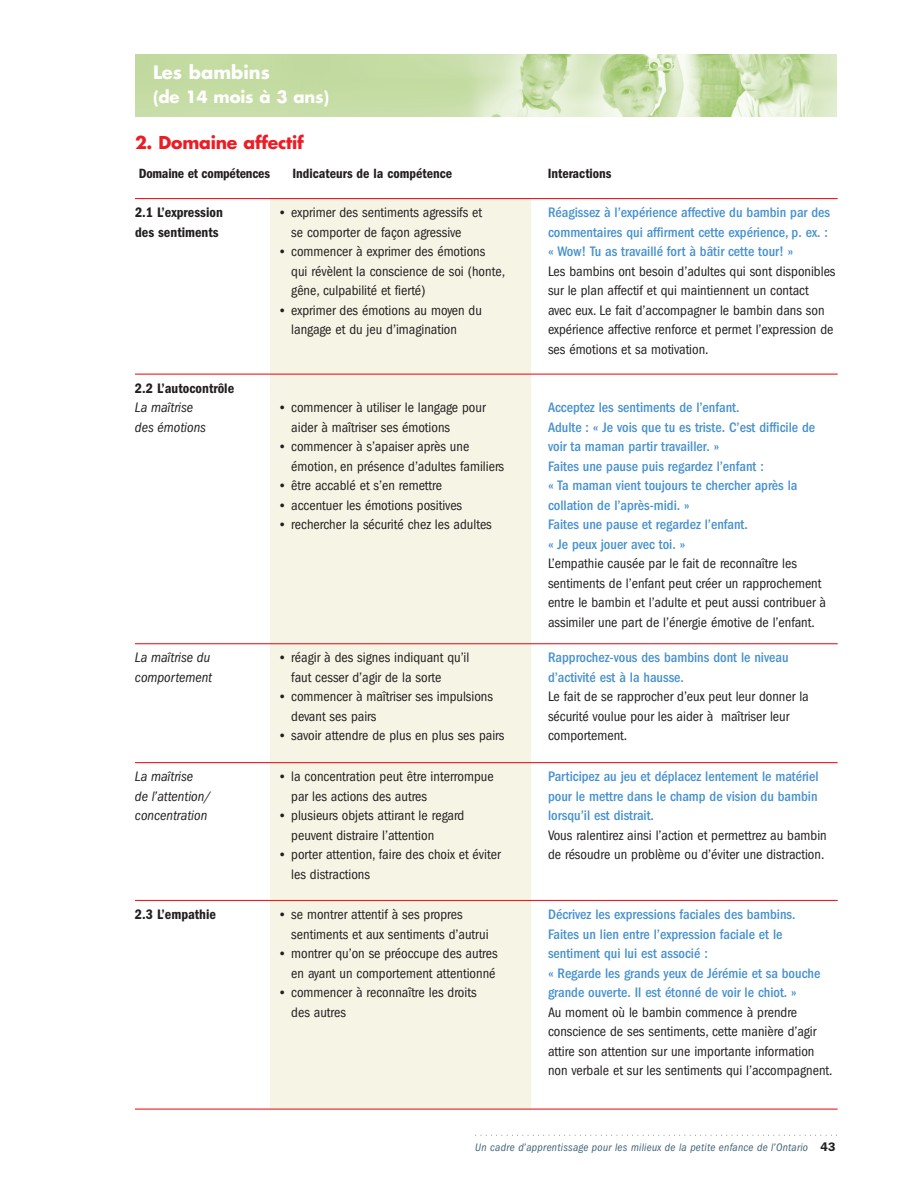
<style>
.page{position:relative;width:918px;height:1188px;background:#fff}
.page>*{position:absolute;margin:0;border:0;box-sizing:border-box;transform-origin:0 0}
.t1{font:700 18px "Futura";color:#fff}
.t2{font:700 17.25px "Futura";letter-spacing:-.015em;color:#ed1c24}
.t3{font:700 16.5px "Futura";letter-spacing:-.015em;color:#fff}
.t4{font:condensed 14.25px/19.5px "Franklin Gothic";color:#231f20}
.t5{font:500 condensed 14.25px/19.5px "Franklin Gothic";color:#4791ce}
.t6{font:italic condensed 14.25px/19.5px "Franklin Gothic";color:#231f20}
.t7{font:600 condensed 14.25px/19.5px "Franklin Gothic";color:#231f20}
.t8{font:600 condensed 13.8px "Franklin Gothic";color:#231f20}
.t9{font:italic condensed 11.25px "Franklin Gothic";letter-spacing:.025em;color:#3f6279}
.s1{font-family:"Franklin Got ITC";font-stretch:normal;font-size:13.5px}
.s2{font-weight:500;color:#4791ce}
.s3{font-weight:600;font-style:normal}
.s4{font-weight:400;color:#231f20}
.s5{font-family:"Franklin Got ITC";font-weight:600;font-style:normal;font-stretch:normal;font-size:12.75px;color:#231f20}
</style>
<div class="page">
<div style="left:271px;top:198px;width:260px;height:911px;background:#f6f4e5"></div>
<hr style="left:135px;top:198px;width:703px;height:1px;background:#ed1c24">
<hr style="left:135px;top:374px;width:703px;height:1px;background:#ed1c24">
<hr style="left:135px;top:643px;width:703px;height:1px;background:#ed1c24">
<hr style="left:135px;top:762px;width:703px;height:1px;background:#ed1c24">
<hr style="left:135px;top:900px;width:703px;height:1px;background:#ed1c24">
<hr style="left:135px;top:1109px;width:703px;height:1px;background:#ed1c24">
<svg style="left:475px;top:1135px;width:362px;height:1px"></svg>
<img style="left:135px;top:54px;width:702px;height:63px">
<p class="t1" style="left:153px;top:64px;width:119px">Les bambins</p>
<p class="t3" style="left:153px;top:90px;width:178px">(de 14 mois à 3 ans)</p>
<p class="t2" style="left:135px;top:135px;width:170px">2. Domaine affectif</p>
<p class="t8" style="left:139px;top:169px;width:133px">Domaine et compétences</p>
<p class="t8" style="left:292px;top:169px;width:161px">Indicateurs de la compétence</p>
<p class="t8" style="left:548px;top:169px;width:65px">Interactions</p>
<p class="t7" style="left:135px;top:204px;width:89px">2.1 L’expression des sentiments</p>
<p class="t4" style="left:278px;top:204px;width:206px;text-align:center"><span class="s1">•</span> exprimer des sentiments agressifs et se comporter de façon agressive</p>
<p class="t4" style="left:291px;top:243px;width:215px;text-indent:-14px"><span class="s1">•</span> commencer à exprimer des émotions qui révèlent la conscience de soi (honte, gêne, culpabilité et fierté)</p>
<p class="t4" style="left:291px;top:301px;width:192px;text-indent:-14px"><span class="s1">•</span> exprimer des émotions au moyen du langage et du jeu d’imagination</p>
<p class="t4" style="left:548px;top:204px;width:289px"><span class="s2">Réagissez à l’expérience affective du bambin par des commentaires qui affirment cette expérience, p. ex. : « Wow! Tu as travaillé fort à bâtir cette tour! »<br></span>Les bambins ont besoin d’adultes qui sont disponibles sur le plan affectif et qui maintiennent un contact avec eux. Le fait d’accompagner le bambin dans son expérience affective renforce et permet l’expression de ses émotions et sa motivation.</p>
<p class="t6" style="left:135px;top:379px;width:101px"><span class="s3">2.2 L’autocontrôle<br></span>La maîtrise<br>des émotions</p>
<p class="t4" style="left:291px;top:399px;width:196px;text-indent:-14px"><span class="s1">•</span> commencer à utiliser le langage pour aider à maîtriser ses émotions</p>
<p class="t4" style="left:291px;top:438px;width:214px;text-indent:-14px"><span class="s1">•</span> commencer à s’apaiser après une émotion, en présence d’adultes familiers</p>
<p class="t4" style="left:278px;top:477px;width:166px"><span class="s1">•</span> être accablé et s’en remettre</p>
<p class="t4" style="left:278px;top:496px;width:186px"><span class="s1">•</span> accentuer les émotions positives</p>
<p class="t4" style="left:278px;top:516px;width:216px"><span class="s1">•</span> rechercher la sécurité chez les adultes</p>
<p class="t6" style="left:135px;top:649px;width:79px">La maîtrise du comportement</p>
<p class="t4" style="left:291px;top:649px;width:180px;text-indent:-14px"><span class="s1">•</span> réagir à des signes indiquant qu’il faut cesser d’agir de la sorte</p>
<p class="t4" style="left:291px;top:688px;width:203px;text-indent:-14px"><span class="s1">•</span> commencer à maîtriser ses impulsions devant ses pairs</p>
<p class="t4" style="left:278px;top:727px;width:228px"><span class="s1">•</span> savoir attendre de plus en plus ses pairs</p>
<p class="t6" style="left:135px;top:768px;width:77px">La maîtrise<br>de l’attention/ concentration</p>
<p class="t4" style="left:291px;top:768px;width:204px;text-indent:-14px"><span class="s1">•</span> la concentration peut être interrompue par les actions des autres</p>
<p class="t4" style="left:291px;top:807px;width:175px;text-indent:-14px"><span class="s1">•</span> plusieurs objets attirant le regard peuvent distraire l’attention</p>
<p class="t4" style="left:291px;top:846px;width:211px;text-indent:-14px"><span class="s1">•</span> porter attention, faire des choix et éviter les distractions</p>
<p class="t7" style="left:135px;top:906px;width:83px">2.3 L’empathie</p>
<p class="t4" style="left:291px;top:906px;width:199px;text-indent:-14px"><span class="s1">•</span> se montrer attentif à ses propres sentiments et aux sentiments d’autrui</p>
<p class="t4" style="left:278px;top:945px;width:222px;text-align:right"><span class="s1">•</span> montrer qu’on se préoccupe des autres en ayant un comportement attentionné</p>
<p class="t4" style="left:291px;top:984px;width:187px;text-indent:-14px"><span class="s1">•</span> commencer à reconnaître les droits des autres</p>
<p class="t5" style="left:548px;top:399px;width:280px">Acceptez les sentiments de l’enfant.<br>Adulte : « Je vois que tu es triste. C’est difficile de voir ta maman partir travailler. »<br>Faites une pause puis regardez l’enfant :<br>« Ta maman vient toujours te chercher après la collation de l’après-midi. »<br>Faites une pause et regardez l’enfant.<br>« Je peux jouer avec toi. »<br><span class="s4">L’empathie causée par le fait de reconnaître les sentiments de l’enfant peut créer un rapprochement entre le bambin et l’adulte et peut aussi contribuer à assimiler une part de l’énergie émotive de l’enfant.</span></p>
<p class="t4" style="left:548px;top:649px;width:262px"><span class="s2">Rapprochez-vous des bambins dont le niveau d’activité est à la hausse.<br></span>Le fait de se rapprocher d’eux peut leur donner la sécurité voulue pour les aider à maîtriser leur comportement.</p>
<p class="t5" style="left:548px;top:768px;width:280px">Participez au jeu et déplacez lentement le matériel pour le mettre dans le champ de vision du bambin lorsqu’il est distrait.<br><span class="s4">Vous ralentirez ainsi l’action et permettrez au bambin de résoudre un problème ou d’éviter une distraction.</span></p>
<p class="t5" style="left:548px;top:906px;width:286px">Décrivez les expressions faciales des bambins.<br>Faites un lien entre l’expression faciale et le sentiment qui lui est associé :<br>« Regarde les grands yeux de Jérémie et sa bouche grande ouverte. Il est étonné de voir le chiot. »<br><span class="s4">Au moment où le bambin commence à prendre conscience de ses sentiments, cette manière d’agir attire son attention sur une importante information non verbale et sur les sentiments qui l’accompagnent.</span></p>
<p class="t9" style="left:475px;top:1143px;width:362px">Un cadre d’apprentissage pour les milieux de la petite enfance de l’Ontario <span class="s5">43</span></p>
</div>
